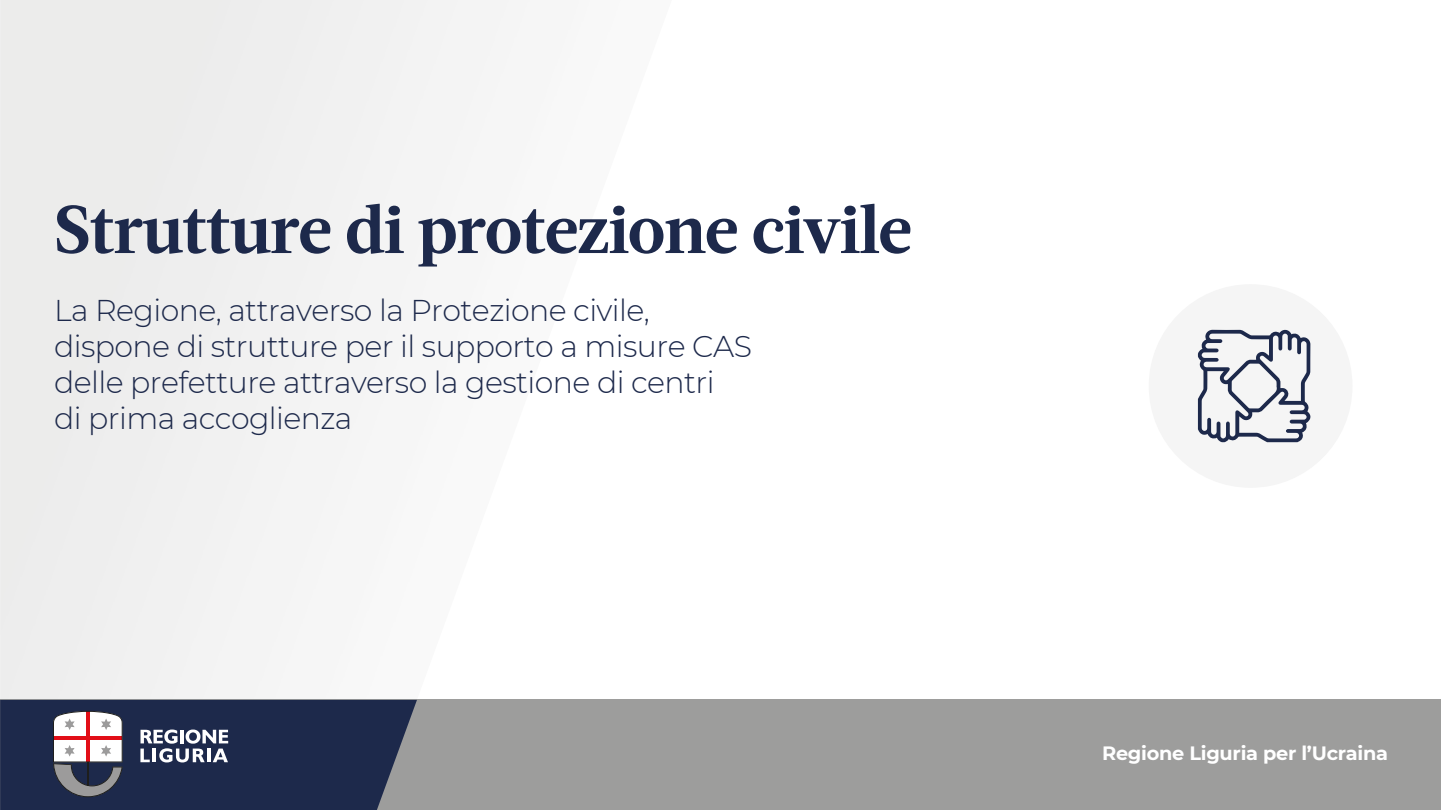
<style>
.page{position:relative;width:1441px;height:810px;background:#fff}
.page>*{position:absolute;margin:0;border:0;box-sizing:border-box;transform-origin:0 0}
.t1{font:700 67.5px "Acta";letter-spacing:-.02em;color:#1d294b}
.t2{font:300 30px/36px "Montserrat";letter-spacing:-.02em;color:#1d294b}
.t3{font:700 19.35px "Montserrat";letter-spacing:-.015em;color:#fff}
</style>
<div class="page">
<div style="left:0;top:700px;width:1440px;height:110px;background:#9d9d9c"></div>
<svg style="left:0;top:700px;width:417px;height:110px;background:#3a425e"></svg>
<div style="left:1148px;top:284px;width:204px;height:204px;background:#f5f5f5;border-radius:50%"></div>
<svg style="left:1197px;top:329px;width:114px;height:113px"></svg>
<h1 class="t1" style="left:54px;top:189px;width:859px">Strutture di protezione civile</h1>
<p class="t2" style="left:54px;top:291px;width:699px">La Regione, attraverso la Protezione civile, dispone di strutture per il supporto a misure CAS delle prefetture attraverso la gestione di centri<br>di prima accoglienza</p>
<p class="t3" style="left:1101px;top:739px;width:287px">Regione Liguria per l’Ucraina</p>
</div>
